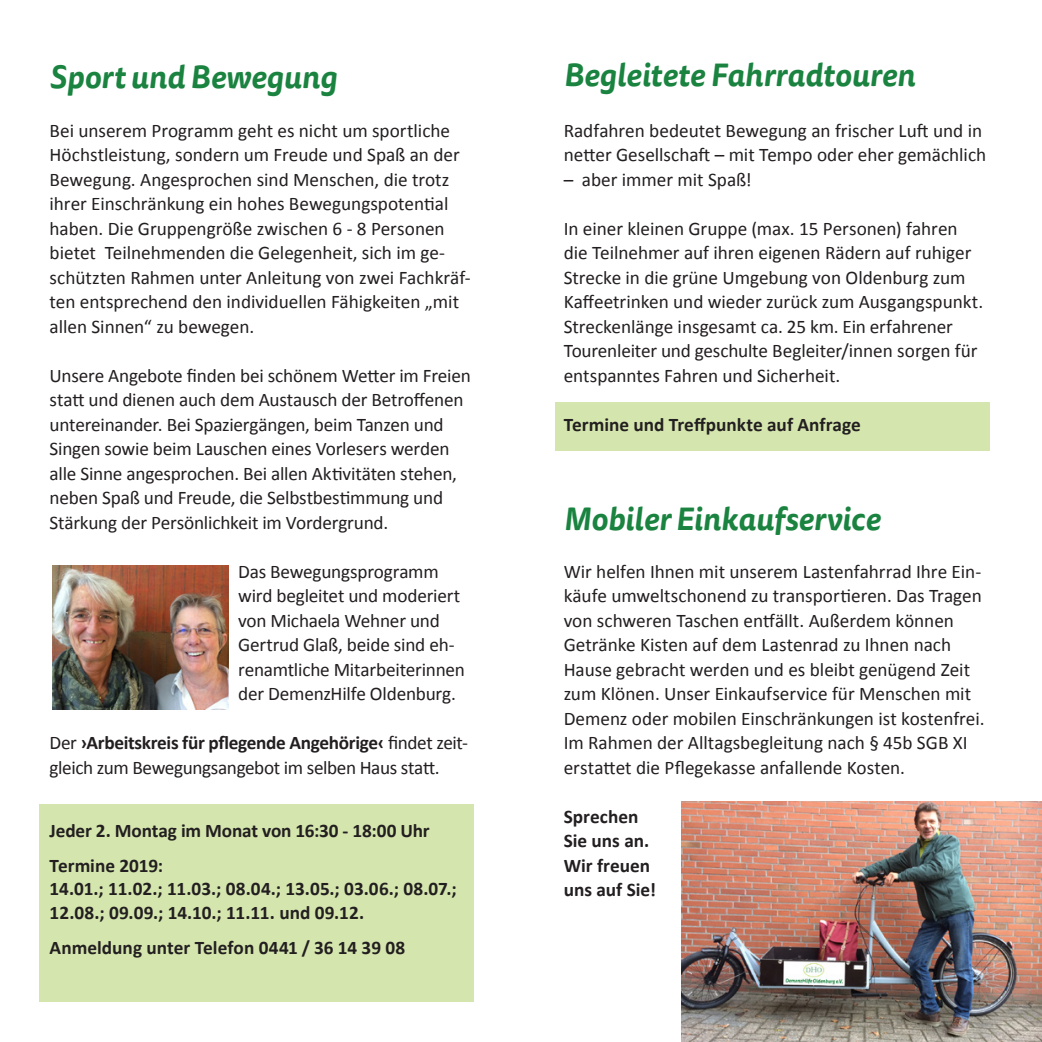
<style>
.page{position:relative;width:1042px;height:1042px;background:#fff}
.page>*{position:absolute;margin:0;border:0;box-sizing:border-box;transform-origin:0 0}
.t1{font:italic 700 31.5px "Tisa Sans OT";color:#1a8340}
.t2{font:19.25px/24.5px "Calibri";letter-spacing:-.005em;color:#231f20}
.t3{font:700 19.25px/24.5px "Calibri";color:#231f20}
.t4{font:19.25px/24.5px "Calibri";letter-spacing:-.025em;color:#231f20}
.s1{font-weight:700}
</style>
<div class="page">
<div style="left:556px;top:402px;width:434px;height:48px;background:#d4e6ae"></div>
<div style="left:40px;top:804px;width:434px;height:197px;background:#d4e6ae"></div>
<img style="left:53px;top:566px;width:175px;height:143px">
<img style="left:682px;top:801px;width:360px;height:241px">
<p class="t1" style="left:50px;top:56px;width:289px">Sport und Bewegung</p>
<p class="t2" style="left:50px;top:118px;width:423px">Bei unserem Programm geht es nicht um sportliche Höchstleistung, sondern um Freude und Spaß an der Bewegung. Angesprochen sind Menschen, die trotz ihrer Einschränkung ein hohes Bewegungspotential haben. Die Gruppengröße zwischen 6 - 8 Personen bietet Teilnehmenden die Gelegenheit, sich im ge&shy;schützten Rahmen unter Anleitung von zwei Fachkräf&shy;ten entsprechend den individuellen Fähigkeiten „mit allen Sinnen“ zu bewegen.</p>
<p class="t2" style="left:50px;top:363px;width:423px">Unsere Angebote finden bei schönem Wetter im Freien statt und dienen auch dem Austausch der Betroffenen untereinander. Bei Spaziergängen, beim Tanzen und Singen sowie beim Lauschen eines Vorlesers werden alle Sinne angesprochen. Bei allen Aktivitäten stehen, neben Spaß und Freude, die Selbstbestimmung und Stärkung der Persönlichkeit im Vordergrund.</p>
<p class="t2" style="left:238px;top:559px;width:228px">Das Bewegungsprogramm wird begleitet und moderiert von Michaela Wehner und<br>Gertrud Glaß, beide sind eh&shy;renamtliche Mitarbeiterinnen der DemenzHilfe Oldenburg.</p>
<p class="t4" style="left:50px;top:730px;width:420px">Der <span class="s1">›Arbeitskreis für pflegende Angehörige‹</span> findet zeit&shy;gleich zum Bewegungsangebot im selben Haus statt.</p>
<p class="t3" style="left:50px;top:818px;width:382px">Jeder 2. Montag im Monat von 16:30 - 18:00 Uhr</p>
<p class="t3" style="left:50px;top:853px;width:115px">Termine 2019:</p>
<p class="t3" style="left:50px;top:876px;width:408px">14.01.; 11.02.; 11.03.; 08.04.; 13.05.; 03.06.; 08.07.;<br>12.08.; 09.09.; 14.10.; 11.11. und 09.12.</p>
<p class="t3" style="left:50px;top:935px;width:357px">Anmeldung unter Telefon 0441 / 36 14 39 08</p>
<p class="t1" style="left:564px;top:55px;width:353px">Begleitete Fahrradtouren</p>
<p class="t2" style="left:564px;top:118px;width:424px">Radfahren bedeutet Bewegung an frischer Luft und in netter Gesellschaft – mit Tempo oder eher gemächlich</p>
<p class="t2" style="left:564px;top:167px;width:190px">– aber immer mit Spaß!</p>
<p class="t2" style="left:564px;top:216px;width:421px">In einer kleinen Gruppe (max. 15 Personen) fahren die Teilnehmer auf ihren eigenen Rädern auf ruhiger Strecke in die grüne Umgebung von Oldenburg zum Kaffeetrinken und wieder zurück zum Ausgangspunkt.<br>Streckenlänge insgesamt ca. 25 km. Ein erfahrener Tourenleiter und geschulte Begleiter/innen sorgen für entspanntes Fahren und Sicherheit.</p>
<p class="t3" style="left:564px;top:412px;width:299px">Termine und Treffpunkte auf Anfrage</p>
<p class="t1" style="left:564px;top:499px;width:318px">Mobiler Einkaufservice</p>
<p class="t2" style="left:564px;top:559px;width:422px">Wir helfen Ihnen mit unserem Lastenfahrrad Ihre Ein&shy;käufe umweltschonend zu transportieren. Das Tragen von schweren Taschen entfällt. Außerdem können Getränke Kisten auf dem Lastenrad zu Ihnen nach Hause gebracht werden und es bleibt genügend Zeit zum Klönen. Unser Einkaufservice für Menschen mit Demenz oder mobilen Einschränkungen ist kostenfrei.<br>Im Rahmen der Alltagsbegleitung nach § 45b SGB XI erstattet die Pflegekasse anfallende Kosten.</p>
<p class="t3" style="left:564px;top:804px;width:87px">Sprechen<br>Sie uns an.</p>
<p class="t3" style="left:564px;top:853px;width:94px">Wir freuen uns auf Sie!</p>
</div>
